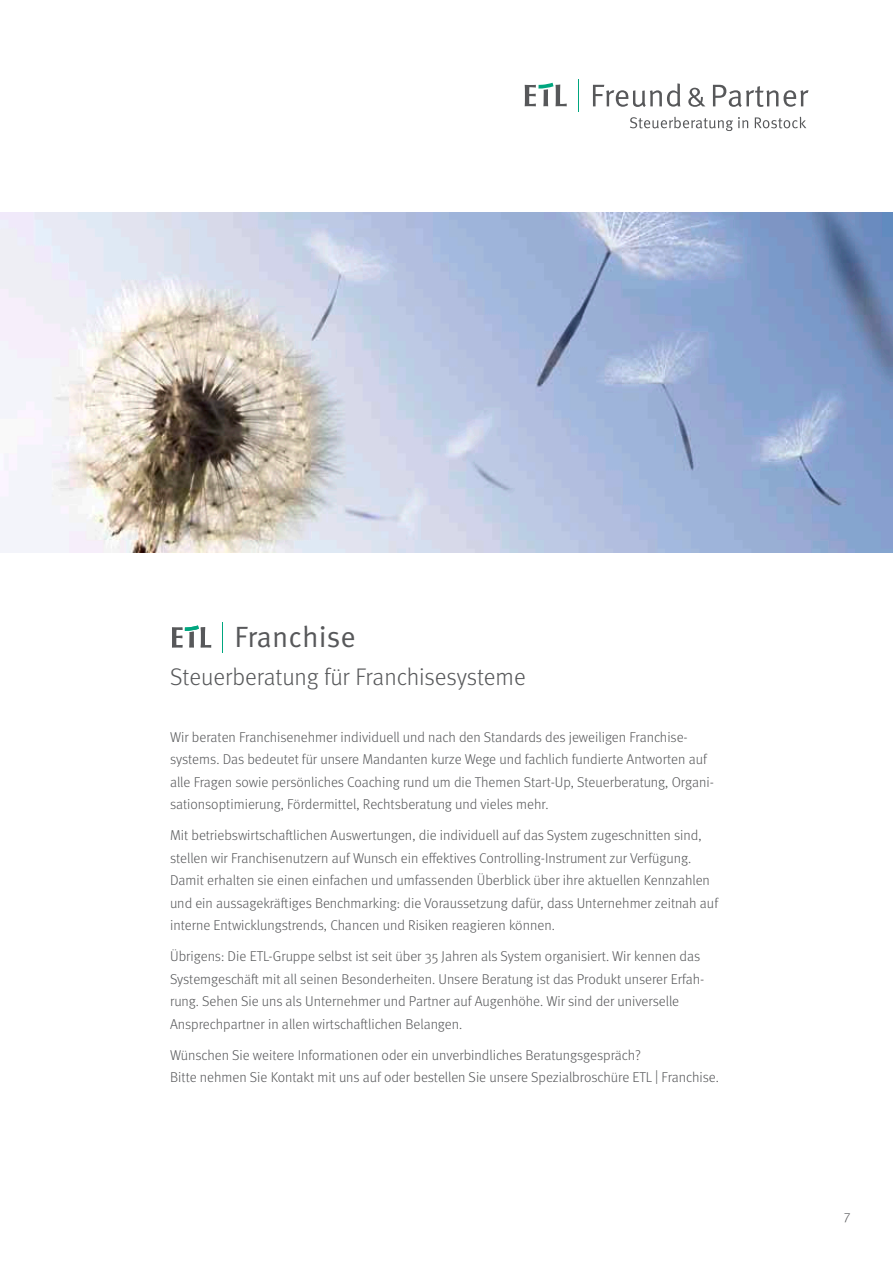
<style>
.page{position:relative;width:893px;height:1263px;background:#fff}
.page>*{position:absolute;margin:0;border:0;box-sizing:border-box;transform-origin:0 0}
.t1{font:29.4px "Meta OT Norm";letter-spacing:-.005em;color:#57585a}
.t2{font:300 24px "Meta OT";letter-spacing:-.005em;color:#57585a}
.t3{font:300 14.25px/22.5px "Meta OT";color:#57585a}
.t4{font:300 13.5px "Meta OT";color:#57585a}
</style>
<div class="page">
<hr style="left:222px;top:622px;width:1px;height:30px;background:#00a67f">
<svg style="left:172px;top:625px;width:39px;height:22px"></svg>
<img style="left:0;top:213px;width:893px;height:340px">
<svg style="left:630px;top:117px;width:176px;height:14px"></svg>
<svg style="left:593px;top:83px;width:216px;height:24px"></svg>
<hr style="left:578px;top:79px;width:1px;height:33px;background:#00a67f">
<svg style="left:525px;top:83px;width:42px;height:23px"></svg>
<h1 class="t1" style="left:235px;top:619px;width:123px">Franchise</h1>
<h2 class="t2" style="left:170px;top:663px;width:357px">Steuerberatung für Franchisesysteme</h2>
<p class="t3" style="left:170px;top:726px;width:545px">Wir beraten Franchisenehmer individuell und nach den Standards des jeweiligen Franchise&shy;systems. Das bedeutet für unsere Mandanten kurze Wege und fachlich fundierte Antworten auf alle Fragen sowie persönliches Coaching rund um die Themen Start-Up, Steuerberatung, Organi&shy;sationsoptimierung, Fördermittel, Rechtsberatung und vieles mehr.</p>
<p class="t3" style="left:170px;top:824px;width:550px">Mit betriebswirtschaftlichen Auswertungen, die individuell auf das System zugeschnitten sind, stellen wir Franchisenutzern auf Wunsch ein effektives Controlling-Instrument zur Verfügung.<br>Damit erhalten sie einen einfachen und umfassenden Überblick über ihre aktuellen Kennzahlen und ein aussagekräftiges Benchmarking: die Voraussetzung dafür, dass Unternehmer zeitnah auf interne Entwicklungstrends, Chancen und Risiken reagieren können.</p>
<p class="t3" style="left:170px;top:945px;width:536px">Übrigens: Die ETL-Gruppe selbst ist seit über 35 Jahren als System organisiert. Wir kennen das Systemgeschäft mit all seinen Besonderheiten. Unsere Beratung ist das Produkt unserer Erfah&shy;rung. Sehen Sie uns als Unternehmer und Partner auf Augenhöhe. Wir sind der universelle Ansprechpartner in allen wirtschaftlichen Belangen.</p>
<p class="t3" style="left:170px;top:1044px;width:550px">Wünschen Sie weitere Informationen oder ein unverbindliches Beratungsgespräch?<br>Bitte nehmen Sie Kontakt mit uns auf oder bestellen Sie unsere Spezialbroschüre ETL | Franchise.</p>
<p class="t4" style="left:844px;top:1208px;width:8px">7</p>
</div>
